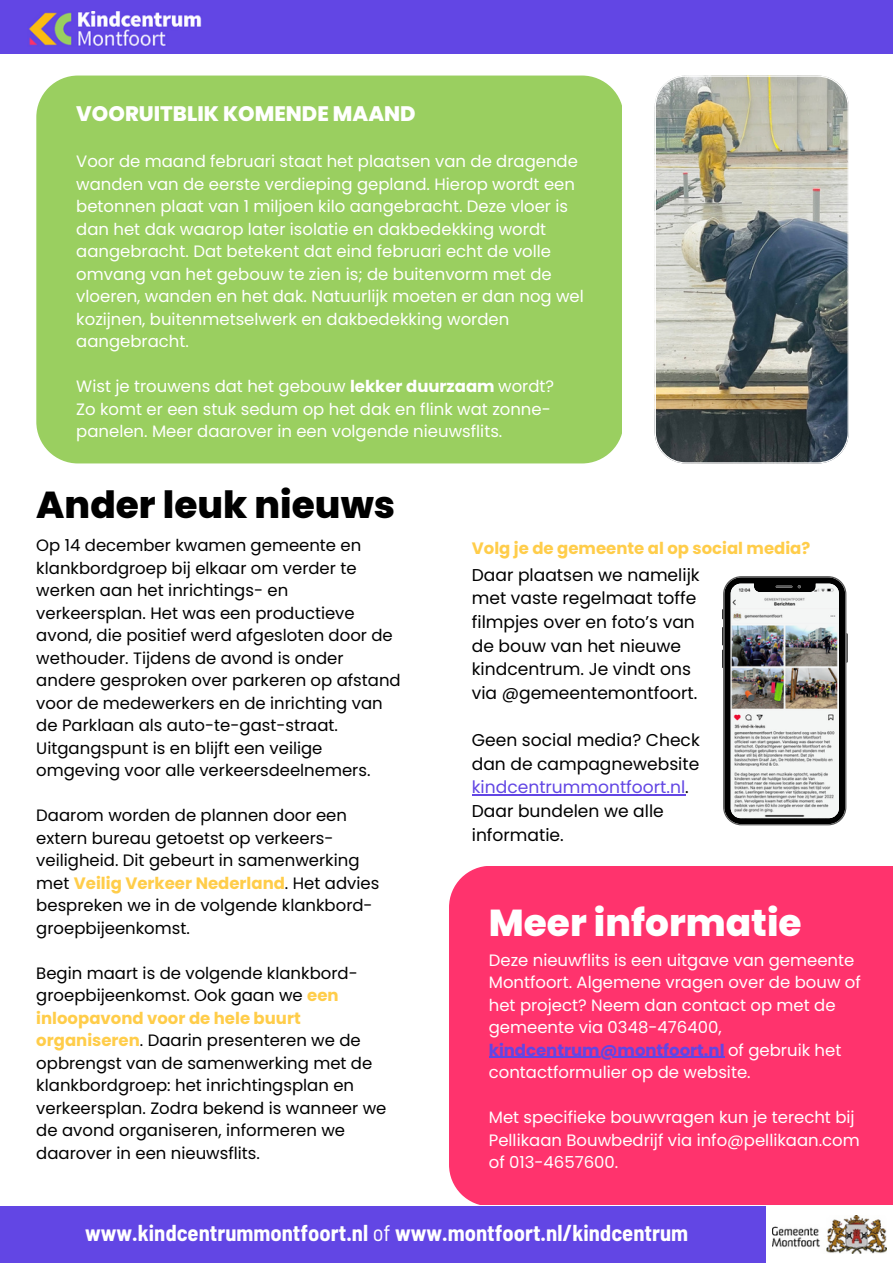
<style>
.page{position:relative;width:893px;height:1264px;background:#fff}
.page>*{position:absolute;margin:0;border:0;box-sizing:border-box;transform-origin:0 0}
.t1{font:800 37.5px "Poppins";color:#000}
.t2{font:800 37.5px "Poppins";color:#fff}
.t3{font:700 semi-condensed 22.5px "Barlow";color:#fff}
.t4{font:800 21px "Poppins";color:#fff}
.t5{font:17.1px/23.5px "Poppins";color:#000}
.t6{font:16.5px/22.5px "Poppins";color:#fff}
.t7{font:16.5px/22.5px "Poppins";color:#000}
.t8{font:700 16.5px "Poppins";color:#ffcd4a}
.s1{font-weight:700}
.s2{font-weight:700;color:#ffcd4a}
.s3{color:#6246e4}
.s4{font-weight:700;color:#6246e4}
.s5{font-weight:400}
</style>
<div class="page">
<div style="left:449px;top:866px;width:443px;height:338px;background:#ff336d"></div>
<div style="left:0;top:1206px;width:765px;height:56px;background:#6246e4"></div>
<div style="left:0;top:0;width:892px;height:53px;background:#6246e4"></div>
<div style="left:36px;top:76px;width:586px;height:387px;background:#9acf60"></div>
<img style="left:654px;top:76px;width:194px;height:387px">
<img style="left:772px;top:1215px;width:114px;height:38px">
<img style="left:722px;top:576px;width:125px;height:249px">
<hr style="left:489px;top:1056px;width:235px;height:1px;background:#6246e4">
<hr style="left:472px;top:794px;width:213px;height:1px;background:#6246e4">
<img style="left:29px;top:12px;width:173px;height:34px">
<p class="t4" style="left:76px;top:99px;width:341px">VOORUITBLIK KOMENDE MAAND</p>
<p class="t6" style="left:76px;top:150px;width:509px">Voor de maand februari staat het plaatsen van de dragende wanden van de eerste verdieping gepland. Hierop wordt een betonnen plaat van 1 miljoen kilo aangebracht. Deze vloer is dan het dak waarop later isolatie en dakbedekking wordt aangebracht. Dat betekent dat eind februari echt de volle omvang van het gebouw te zien is; de buitenvorm met de vloeren, wanden en het dak. Natuurlijk moeten er dan nog wel kozijnen, buitenmetselwerk en dakbedekking worden aangebracht.</p>
<p class="t6" style="left:76px;top:375px;width:479px">Wist je trouwens dat het gebouw <span class="s1">lekker duurzaam</span> wordt?<br>Zo komt er een stuk sedum op het dak en flink wat zonne&shy;panelen. Meer daarover in een volgende nieuwsflits.</p>
<h1 class="t1" style="left:36px;top:479px;width:360px">Ander leuk nieuws</h1>
<p class="t7" style="left:36px;top:534px;width:326px">Op 14 december kwamen gemeente en</p>
<p class="t8" style="left:472px;top:537px;width:340px">Volg je de gemeente al op social media?</p>
<p class="t7" style="left:36px;top:556px;width:366px">klankbordgroep bij elkaar om verder te werken aan het inrichtings- en verkeersplan. Het was een productieve avond, die positief werd afgesloten door de wethouder. Tijdens de avond is onder andere gesproken over parkeren op afstand voor de medewerkers en de inrichting van de Parklaan als auto-te-gast-straat.<br>Uitgangspunt is en blijft een veilige omgeving voor alle verkeersdeelnemers.</p>
<p class="t7" style="left:36px;top:804px;width:344px">Daarom worden de plannen door een extern bureau getoetst op verkeers&shy;veiligheid. Dit gebeurt in samenwerking met <span class="s2">Veilig Verkeer Nederland</span>. Het advies bespreken we in de volgende klankbord&shy;groepbijeenkomst.</p>
<p class="t7" style="left:36px;top:961px;width:351px">Begin maart is de volgende klankbord&shy;groepbijeenkomst. Ook gaan we <span class="s2">een inloopavond voor de hele buurt organiseren</span>. Daarin presenteren we de opbrengst van de samenwerking met de klankbordgroep: het inrichtingsplan en verkeersplan. Zodra bekend is wanneer we de avond organiseren, informeren we daarover in een nieuwsflits.</p>
<p class="t5" style="left:472px;top:563px;width:229px">Daar plaatsen we namelijk met vaste regelmaat toffe filmpjes over en foto’s van de bouw van het nieuwe kindcentrum. Je vindt ons via @gemeentemontfoort.</p>
<p class="t5" style="left:472px;top:728px;width:229px">Geen social media? Check dan de campagnewebsite <span class="s3">kindcentrummontfoort.nl</span>.<br>Daar bundelen we alle informatie.</p>
<h1 class="t2" style="left:489px;top:897px;width:314px">Meer informatie</h1>
<p class="t6" style="left:489px;top:948px;width:373px">Deze nieuwflits is een uitgave van gemeente Montfoort. Algemene vragen over de bouw of het project? Neem dan contact op met de gemeente via 0348-476400, <span class="s4">kindcentrum@montfoort.nl</span> of gebruik het contactformulier op de website.</p>
<p class="t6" style="left:489px;top:1105px;width:372px">Met specifieke bouwvragen kun je terecht bij<br>Pellikaan Bouwbedrijf via info@pellikaan.com of 013-4657600.</p>
<h2 class="t3" style="left:85px;top:1218px;width:604px">www.kindcentrummontfoort.nl <span class="s5">of</span> www.montfoort.nl/kindcentrum</h2>
</div>
